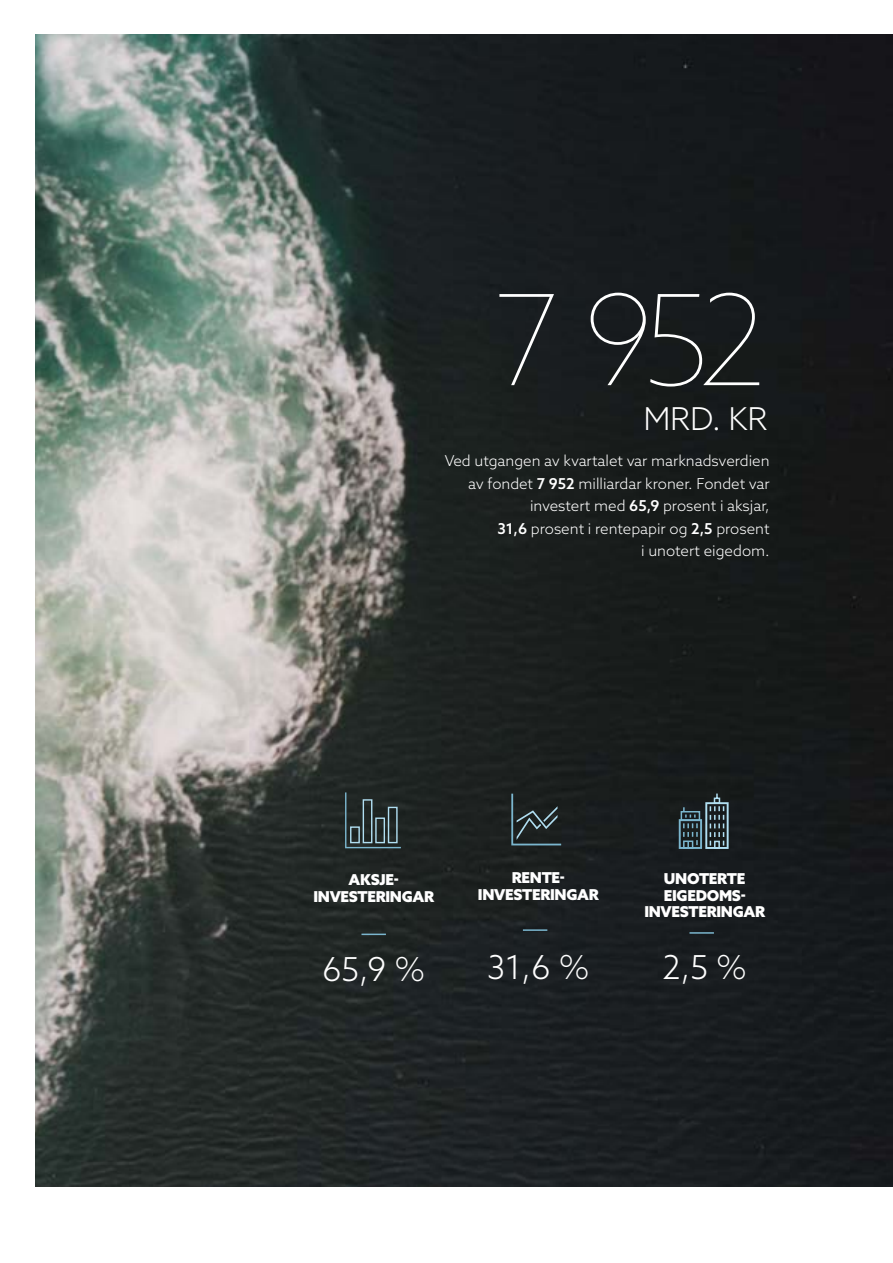
<style>
.page{position:relative;width:893px;height:1263px;background:#fff}
.page>*{position:absolute;margin:0;border:0;box-sizing:border-box;transform-origin:0 0}
.t1{font:100 125.85px "Azo Sans";color:#fff}
.t2{font:300 33px "Azo Sans";color:#fff}
.t3{font:300 31.5px "Azo Sans";color:#fff}
.t4{font:300 15px/22.5px "Azo Sans";color:#fff;text-align:right}
.t5{font:900 15px/16.5px "Azo Sans";letter-spacing:-.02em;color:#fff;text-align:center}
.s1{font-weight:500}
</style>
<div class="page">
<img style="left:36px;top:34px;width:857px;height:1152px">
<hr style="left:689px;top:932px;width:25px;height:2px;background:#7bb6ce">
<svg style="left:679px;top:792px;width:50px;height:58px;background:#3a4b51"></svg>
<hr style="left:523px;top:929px;width:24px;height:2px;background:#7bb6ce">
<svg style="left:510px;top:792px;width:53px;height:54px;background:#2b3537"></svg>
<hr style="left:361px;top:933px;width:25px;height:2px;background:#7bb6ce">
<svg style="left:344px;top:791px;width:58px;height:58px;background:#364345"></svg>
<h1 class="t1" style="left:492px;top:259px;width:276px">7 952</h1>
<h3 class="t3" style="left:643px;top:398px;width:125px">MRD. KR</h3>
<p class="t4" style="left:445px;top:449px;width:326px">Ved utgangen av kvartalet var marknadsverdien av fondet <span class="s1">7 952</span> milliardar kroner. Fondet var investert med <span class="s1">65,9</span> prosent i aksjar,<br><span class="s1">31,6</span> prosent i rentepapir og <span class="s1">2,5</span> prosent<br>i unotert eigedom.</p>
<p class="t5" style="left:313px;top:871px;width:122px">AKSJE-<br>INVESTERINGAR</p>
<h2 class="t2" style="left:322px;top:947px;width:104px">65,9 %</h2>
<p class="t5" style="left:478px;top:869px;width:122px">RENTE-<br>INVESTERINGAR</p>
<h2 class="t2" style="left:487px;top:945px;width:104px">31,6 %</h2>
<p class="t5" style="left:644px;top:870px;width:122px">UNOTERTE<br>EIGEDOMS-<br>INVESTERINGAR</p>
<h2 class="t2" style="left:662px;top:946px;width:86px">2,5 %</h2>
</div>
